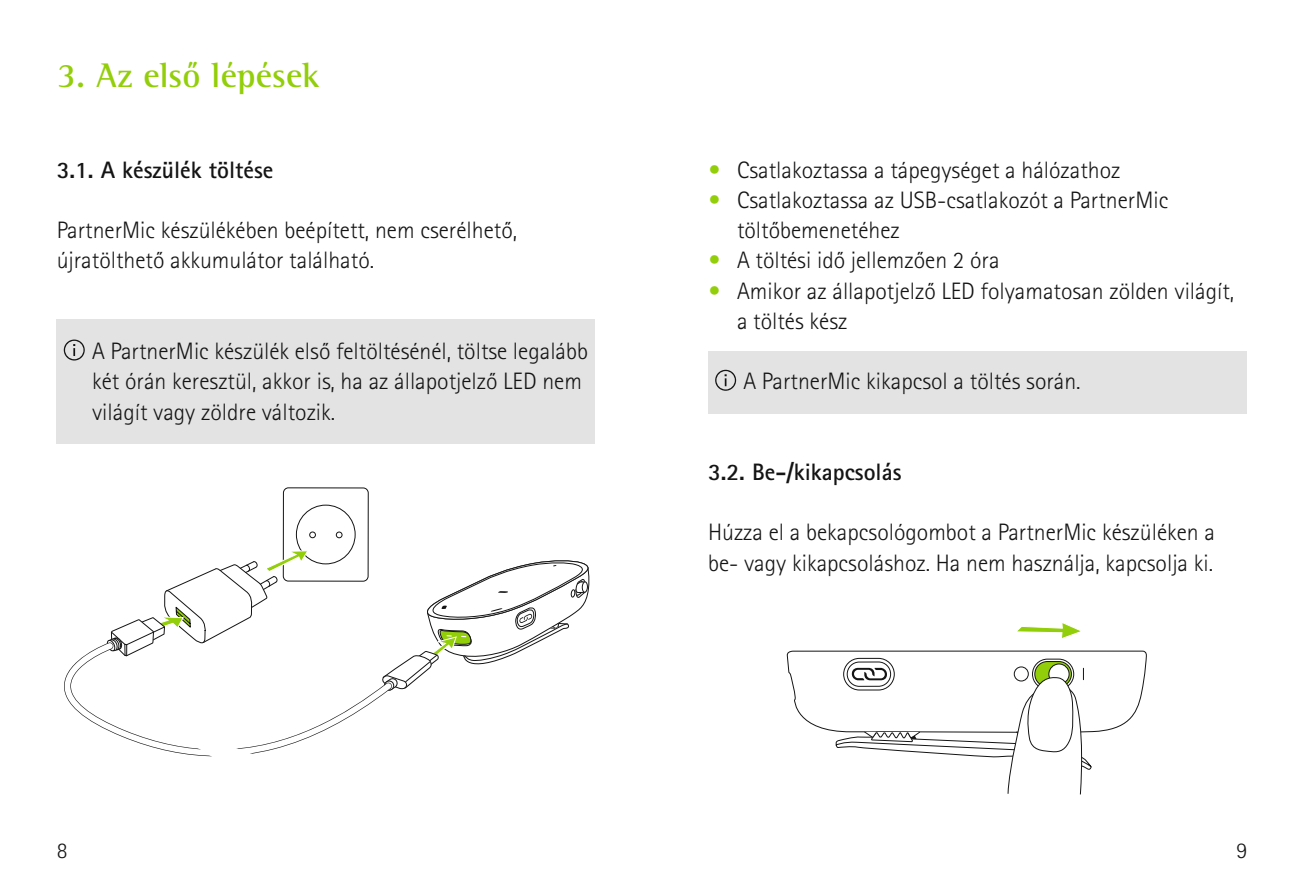
<style>
.page{position:relative;width:1304px;height:886px;background:#fff}
.page>*{position:absolute;margin:0;border:0;box-sizing:border-box;transform-origin:0 0}
.t1{font:700 35px "Rotis Semi Serif Pro";color:#93ce0a}
.t2{font:300 23.75px/30.2px "Rotis Sans Serif Pro";color:#141414}
.t3{font:700 23.75px "Rotis Sans Serif Pro";color:#141414}
.t4{font:300 22.5px "Rotis Sans Serif Pro";color:#141414}
.s1{color:#93ce0a}
</style>
<div class="page">
<div style="left:283px;top:487px;width:86px;height:94px;border:1px solid #141414;border-radius:5px"></div>
<svg style="left:64px;top:532px;width:525px;height:225px"></svg>
<svg style="left:1017px;top:623px;width:64px;height:16px"></svg>
<svg style="left:787px;top:650px;width:360px;height:145px"></svg>
<div style="left:57px;top:320px;width:538px;height:124px;background:#e3e3e3"></div>
<svg style="left:64px;top:339px;width:21px;height:21px"></svg>
<div style="left:708px;top:351px;width:539px;height:63px;background:#e3e3e3"></div>
<svg style="left:715px;top:370px;width:21px;height:21px"></svg>
<h1 class="t1" style="left:57px;top:56px;width:264px">3. Az első lépések</h1>
<p class="t3" style="left:57px;top:155px;width:218px">3.1. A készülék töltése</p>
<p class="t2" style="left:57px;top:215px;width:462px">PartnerMic készülékében beépített, nem cserélhető, újratölthető akkumulátor található.</p>
<p class="t2" style="left:92px;top:336px;width:498px">A PartnerMic készülék első feltöltésénél, töltse legalább két órán keresztül, akkor is, ha az állapotjelző LED nem világít vagy zöldre változik.</p>
<p class="t2" style="left:709px;top:154px;width:413px"><span class="s1">•</span> Csatlakoztassa a tápegységet a hálózathoz</p>
<p class="t2" style="left:737px;top:185px;width:433px;text-indent:-28px"><span class="s1">•</span> Csatlakoztassa az USB-csatlakozót a PartnerMic töltőbemenetéhez</p>
<p class="t2" style="left:709px;top:245px;width:292px"><span class="s1">•</span> A töltési idő jellemzően 2 óra</p>
<p class="t2" style="left:737px;top:275px;width:499px;text-indent:-28px"><span class="s1">•</span> Amikor az állapotjelző LED folyamatosan zölden világít, a töltés kész</p>
<p class="t2" style="left:743px;top:366px;width:339px">A PartnerMic kikapcsol a töltés során.</p>
<p class="t3" style="left:708px;top:458px;width:195px">3.2. Be-/kikapcsolás</p>
<p class="t2" style="left:708px;top:517px;width:508px">Húzza el a bekapcsológombot a PartnerMic készüléken a be- vagy kikapcsoláshoz. Ha nem használja, kapcsolja ki.</p>
<p class="t4" style="left:57px;top:838px;width:12px">8</p>
<p class="t4" style="left:1236px;top:838px;width:12px">9</p>
</div>
